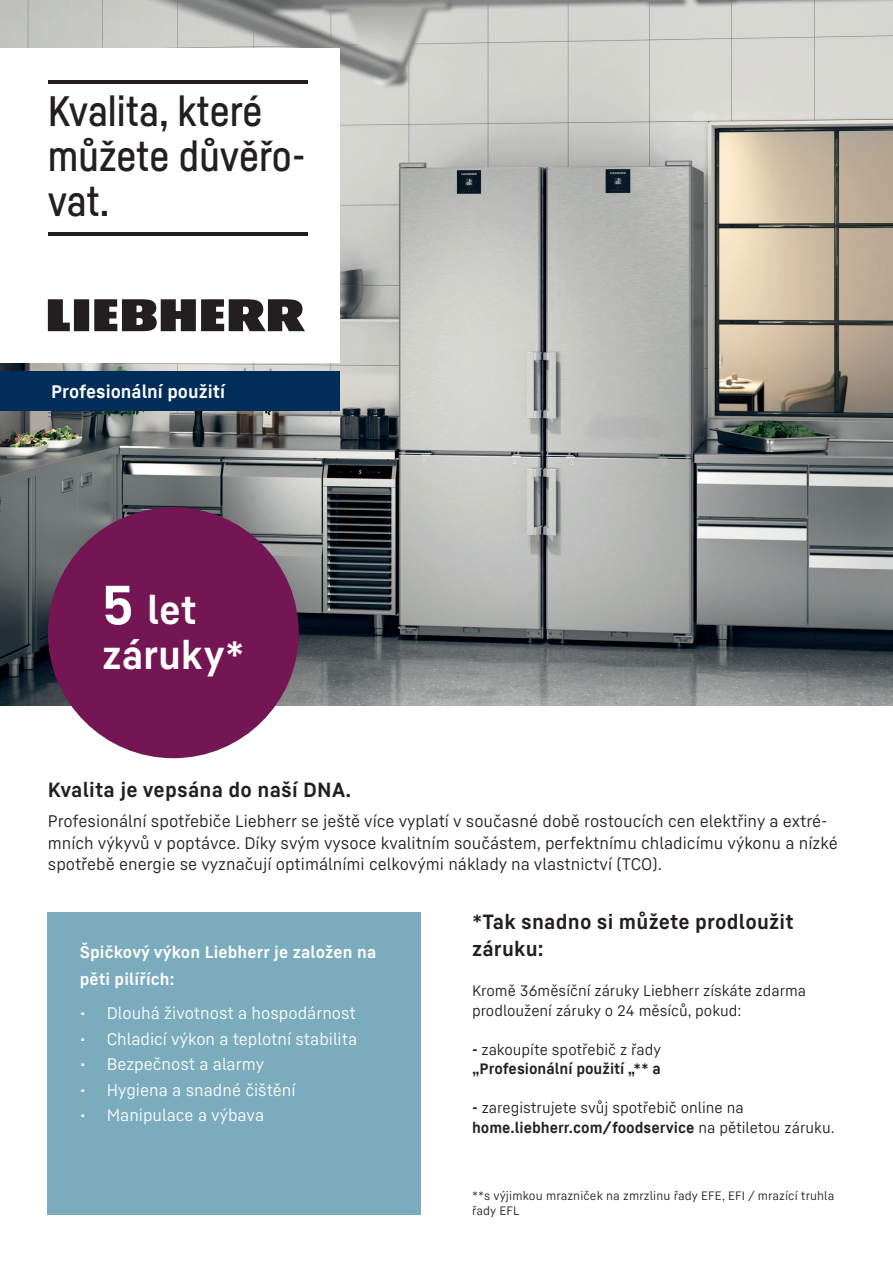
<style>
.page{position:relative;width:893px;height:1263px;background:#fff}
.page>*{position:absolute;margin:0;border:0;box-sizing:border-box;transform-origin:0 0}
.t1{font:42px/45px "Liebherr Head";letter-spacing:-.005em;color:#231f20}
.Fließtext_9_5pt{font:700 39px "Liebherr Text";letter-spacing:-.005em;color:#fff}
.Fließtext_8_5pt{font:700 20.25px/27.8px "Liebherr Text";letter-spacing:.01em;color:#231f20}
.t2{font:700 18px "Liebherr Text Office";color:#fff}
.t3{font:16.5px/21.5px "Liebherr Text";color:#231f20}
.t4{font:16.5px "Liebherr Text";color:#fff}
.Fließtext_8_5pt-2{font:700 16.5px/27.8px "Liebherr Text";letter-spacing:.01em;color:#fff}
.t5{font:15px/19.5px "Liebherr Text Office";color:#231f20}
.t6{font:700 15px "Liebherr Text Office";color:#231f20}
.Fließtext_8_5pt-3{font:12px/15.6px "Liebherr Text";letter-spacing:.01em;color:#231f20}
.s1{font-size:54px}
.s2{font-weight:700}
.s3{font-weight:400}
</style>
<div class="page">
<img style="left:0;top:0;width:893px;height:706px">
<div style="left:48px;top:507px;width:251px;height:251px;background:#751654;border-radius:50%"></div>
<div style="left:48px;top:912px;width:373px;height:303px;background:#7aacbe"></div>
<div style="left:0;top:371px;width:340px;height:40px;background:#002d5a"></div>
<div style="left:0;top:49px;width:340px;height:314px;background:#fff"></div>
<svg style="left:48px;top:299px;width:257px;height:32px"></svg>
<hr style="left:48px;top:80px;width:259px;height:4px;background:#231f20">
<hr style="left:48px;top:232px;width:259px;height:3px;background:#231f20">
<p class="t1" style="left:48px;top:87px;width:260px">Kvalita, které můžete důvěřo&shy;vat.</p>
<p class="t2" style="left:51px;top:379px;width:175px">Profesionální použití</p>
<p class="Fließtext_9_5pt" style="left:102px;top:584px;width:96px"><span class="s1">5</span> let</p>
<p class="Fließtext_9_5pt" style="left:102px;top:629px;width:144px">záruky*</p>
<p class="Fließtext_8_5pt" style="left:48px;top:775px;width:305px">Kvalita je vepsána do naší DNA.</p>
<p class="t3" style="left:48px;top:810px;width:791px">Profesionální spotřebiče Liebherr se ještě více vyplatí v současné době rostoucích cen elektřiny a extré&shy;mních výkyvů v poptávce. Díky svým vysoce kvalitním součástem, perfektnímu chladicímu výkonu a nízké spotřebě energie se vyznačují optimálními celkovými náklady na vlastnictví (TCO).</p>
<p class="Fließtext_8_5pt" style="left:472px;top:907px;width:323px">*Tak snadno si můžete prodloužit záruku:</p>
<p class="t5" style="left:472px;top:981px;width:336px">Kromě 36měsíční záruky Liebherr získáte zdarma prodloužení záruky o 24 měsíců, pokud:</p>
<p class="t5" style="left:472px;top:1039px;width:191px"><span class="s2">-</span> zakoupíte spotřebič z řady</p>
<p class="t6" style="left:472px;top:1059px;width:190px">„Profesionální použití „** a</p>
<p class="t5" style="left:472px;top:1098px;width:273px"><span class="s2">-</span> zaregistrujete svůj spotřebič online na</p>
<p class="t6" style="left:472px;top:1117px;width:364px">home.liebherr.com/foodservice <span class="s3">na pětiletou záruku.</span></p>
<p class="Fließtext_8_5pt-2" style="left:80px;top:937px;width:298px">Špičkový výkon Liebherr je založen na pěti pilířích:</p>
<p class="t4" style="left:80px;top:1002px;width:278px">• Dlouhá životnost a hospodárnost</p>
<p class="t4" style="left:80px;top:1028px;width:279px">• Chladicí výkon a teplotní stabilita</p>
<p class="t4" style="left:80px;top:1053px;width:186px">• Bezpečnost a alarmy</p>
<p class="t4" style="left:80px;top:1079px;width:217px">• Hygiena a snadné čištění</p>
<p class="t4" style="left:80px;top:1104px;width:186px">• Manipulace a výbava</p>
<p class="Fließtext_8_5pt-3" style="left:472px;top:1187px;width:364px">**s výjimkou mrazniček na zmrzlinu řady EFE, EFI / mrazící truhla řady EFL</p>
</div>
